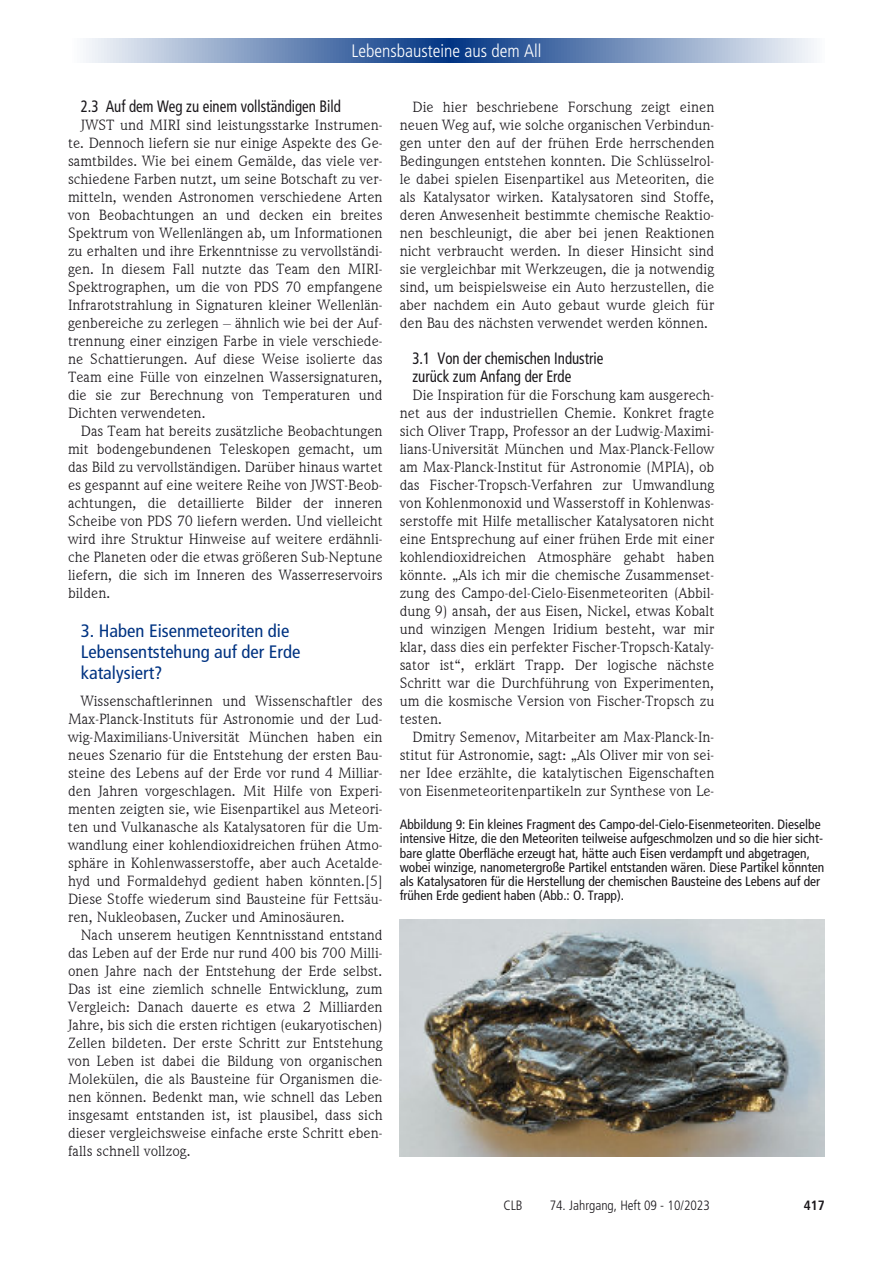
<style>
.page{position:relative;width:893px;height:1263px;background:#fff}
.page>*{position:absolute;margin:0;border:0;box-sizing:border-box;transform-origin:0 0}
.t1{font:condensed 18px/21px "Frutiger";color:#003382;scale:1.04 1}
.t2{font:300 condensed 18px "Frutiger";color:#fff}
.t3{font:condensed 16.5px/18px "Frutiger";color:#1a171b;scale:.9 1}
.t4{font:15px/18px "Weidemann IT Cby BT";color:#1a171b;text-align:justify;scale:1.04 1}
.t5{font:condensed 13.5px/14.1px "Frutiger";color:#1a171b}
.t6{font:300 condensed 13.5px "Frutiger";color:#1a171b}
.t7{font:700 condensed 13.5px "Frutiger";color:#1a171b}
</style>
<div class="page">
<svg style="left:86px;top:39px;width:728px;height:24px;background:#7a94be"></svg>
<img style="left:400px;top:920px;width:425px;height:237px">
<p class="t2" style="left:351px;top:43px;width:192px">Lebensbausteine aus dem All</p>
<p class="t3" style="left:81px;top:98px;width:291px">2.3 Auf dem Weg zu einem vollständigen Bild</p>
<p class="t4" style="left:68px;top:115px;width:304px;text-indent:13px">JWST und MIRI sind leistungsstarke Instrumen&shy;te. Dennoch liefern sie nur einige Aspekte des Ge&shy;samtbildes. Wie bei einem Gemälde, das viele ver&shy;schiedene Farben nutzt, um seine Botschaft zu ver&shy;mitteln, wenden Astronomen verschiedene Arten von Beobachtungen an und decken ein breites Spektrum von Wellenlängen ab, um Informationen zu erhalten und ihre Erkenntnisse zu vervollständi&shy;gen. In diesem Fall nutzte das Team den MIRI-Spektrographen, um die von PDS 70 empfangene Infrarotstrahlung in Signaturen kleiner Wellenlän&shy;genbereiche zu zerlegen – ähnlich wie bei der Auf&shy;trennung einer einzigen Farbe in viele verschiede&shy;ne Schattierungen. Auf diese Weise isolierte das Team eine Fülle von einzelnen Wassersignaturen, die sie zur Berechnung von Temperaturen und Dichten verwendeten.</p>
<p class="t4" style="left:68px;top:421px;width:304px;text-indent:13px">Das Team hat bereits zusätzliche Beobachtungen mit bodengebundenen Teleskopen gemacht, um das Bild zu vervollständigen. Darüber hinaus wartet es gespannt auf eine weitere Reihe von JWST-Beob&shy;achtungen, die detaillierte Bilder der inneren Scheibe von PDS 70 liefern werden. Und vielleicht wird ihre Struktur Hinweise auf weitere erdähnli&shy;che Planeten oder die etwas größeren Sub-Neptune liefern, die sich im Inneren des Wasserreservoirs bilden.</p>
<p class="t1" style="left:81px;top:621px;width:213px">3. Haben Eisenmeteoriten die<br>Lebensentstehung auf der Erde katalysiert?</p>
<p class="t4" style="left:68px;top:691px;width:304px;text-indent:13px">Wissenschaftlerinnen und Wissenschaftler des Max-Planck-Instituts für Astronomie und der Lud&shy;wig-Maximilians-Universität München haben ein neues Szenario für die Entstehung der ersten Bau&shy;steine des Lebens auf der Erde vor rund 4 Milliar&shy;den Jahren vorgeschlagen. Mit Hilfe von Experi&shy;menten zeigten sie, wie Eisenpartikel aus Meteori&shy;ten und Vulkanasche als Katalysatoren für die Um&shy;wandlung einer kohlendioxidreichen frühen Atmo&shy;sphäre in Kohlenwasserstoffe, aber auch Acetalde&shy;hyd und Formaldehyd gedient haben könnten.[5] Diese Stoffe wiederum sind Bausteine für Fettsäu&shy;ren, Nukleobasen, Zucker und Aminosäuren.</p>
<p class="t4" style="left:68px;top:925px;width:304px;text-indent:13px">Nach unserem heutigen Kenntnisstand entstand das Leben auf der Erde nur rund 400 bis 700 Milli&shy;onen Jahre nach der Entstehung der Erde selbst.<br>Das ist eine ziemlich schnelle Entwicklung, zum Vergleich: Danach dauerte es etwa 2 Milliarden Jahre, bis sich die ersten richtigen (eukaryotischen)<br>Zellen bildeten. Der erste Schritt zur Entstehung von Leben ist dabei die Bildung von organischen Molekülen, die als Bausteine für Organismen die&shy;nen können. Bedenkt man, wie schnell das Leben insgesamt entstanden ist, ist plausibel, dass sich dieser vergleichsweise einfache erste Schritt eben&shy;falls schnell vollzog.</p>
<p class="t4" style="left:400px;top:97px;width:304px;text-indent:13px">Die hier beschriebene Forschung zeigt einen neuen Weg auf, wie solche organischen Verbindun&shy;gen unter den auf der frühen Erde herrschenden Bedingungen entstehen konnten. Die Schlüsselrol&shy;le dabei spielen Eisenpartikel aus Meteoriten, die als Katalysator wirken. Katalysatoren sind Stoffe, deren Anwesenheit bestimmte chemische Reaktio&shy;nen beschleunigt, die aber bei jenen Reaktionen nicht verbraucht werden. In dieser Hinsicht sind sie vergleichbar mit Werkzeugen, die ja notwendig sind, um beispielsweise ein Auto herzustellen, die aber nachdem ein Auto gebaut wurde gleich für den Bau des nächsten verwendet werden können.</p>
<p class="t3" style="left:412px;top:350px;width:214px">3.1 Von der chemischen Industrie zurück zum Anfang der Erde</p>
<p class="t4" style="left:400px;top:385px;width:304px;text-indent:13px">Die Inspiration für die Forschung kam ausgerech&shy;net aus der industriellen Chemie. Konkret fragte sich Oliver Trapp, Professor an der Ludwig-Maximi&shy;lians-Universität München und Max-Planck-Fellow am Max-Planck-Institut für Astronomie (MPIA), ob das Fischer-Tropsch-Verfahren zur Umwandlung von Kohlenmonoxid und Wasserstoff in Kohlenwas&shy;serstoffe mit Hilfe metallischer Katalysatoren nicht eine Entsprechung auf einer frühen Erde mit einer kohlendioxidreichen Atmosphäre gehabt haben könnte. „Als ich mir die chemische Zusammenset&shy;zung des Campo-del-Cielo-Eisenmeteoriten (Abbil&shy;dung 9) ansah, der aus Eisen, Nickel, etwas Kobalt und winzigen Mengen Iridium besteht, war mir klar, dass dies ein perfekter Fischer-Tropsch-Kataly&shy;sator ist“, erklärt Trapp. Der logische nächste Schritt war die Durchführung von Experimenten, um die kosmische Version von Fischer-Tropsch zu testen.</p>
<p class="t4" style="left:400px;top:727px;width:304px;text-indent:13px">Dmitry Semenov, Mitarbeiter am Max-Planck-In&shy;stitut für Astronomie, sagt: „Als Oliver mir von sei&shy;ner Idee erzählte, die katalytischen Eigenschaften von Eisenmeteoritenpartikeln zur Synthese von Le-</p>
<p class="t5" style="left:400px;top:818px;width:426px">Abbildung 9: Ein kleines Fragment des Campo-del-Cielo-Eisenmeteoriten. Dieselbe intensive Hitze, die den Meteoriten teilweise aufgeschmolzen und so die hier sicht&shy;bare glatte Oberfläche erzeugt hat, hätte auch Eisen verdampft und abgetragen, wobei winzige, nanometergroße Partikel entstanden wären. Diese Partikel könnten als Katalysatoren für die Herstellung der chemischen Bausteine des Lebens auf der frühen Erde gedient haben (Abb.: O. Trapp).</p>
<p class="t6" style="left:503px;top:1199px;width:21px">CLB</p>
<p class="t6" style="left:550px;top:1199px;width:162px">74. Jahrgang, Heft 09 - 10/2023</p>
<p class="t7" style="left:804px;top:1199px;width:23px">417</p>
</div>
